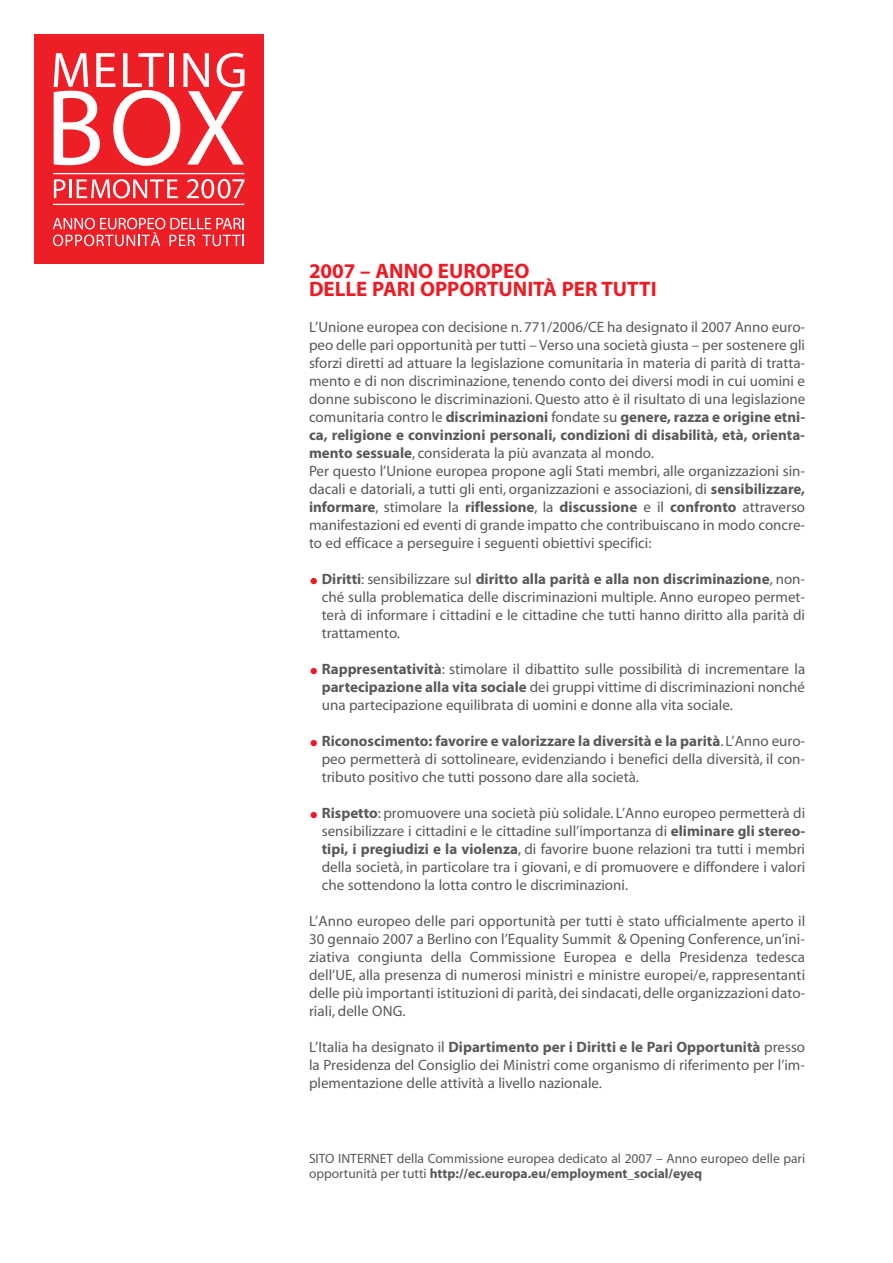
<style>
.page{position:relative;width:893px;height:1263px;background:#fff}
.page>*{position:absolute;margin:0;border:0;box-sizing:border-box;transform-origin:0 0}
.t1{font:700 21px/18px "Myriad Pro";color:#ed1c24}
.t2{font:15px/18px "Myriad";color:#58595b;text-align:justify}
.t3{font:700 15px/18px "Myriad Pro";color:#58595b}
.t4{font:13.5px "Myriad";color:#58595b}
.t5{font:700 13.5px "Myriad Pro";color:#58595b}
.s1{font-family:"Myriad";font-weight:400}
.s2{font-family:"Myriad Pro";font-weight:700}
</style>
<div class="page">
<div style="left:34px;top:34px;width:230px;height:230px;background:#ed1e25"></div>
<svg style="left:54px;top:53px;width:190px;height:113px"></svg>
<hr style="left:53px;top:173px;width:191px;height:1px;background:#fff">
<hr style="left:53px;top:204px;width:191px;height:1px;background:#fff">
<svg style="left:54px;top:179px;width:11px;height:19px"></svg>
<hr style="left:69px;top:179px;width:3px;height:19px;background:#fff">
<svg style="left:77px;top:179px;width:101px;height:19px"></svg>
<svg style="left:187px;top:179px;width:57px;height:19px"></svg>
<svg style="left:53px;top:218px;width:191px;height:28px"></svg>
<div style="left:310px;top:812px;width:7px;height:6px;background:#ed1c24;border-radius:50%"></div>
<div style="left:310px;top:740px;width:7px;height:6px;background:#ed1c24;border-radius:50%"></div>
<div style="left:310px;top:668px;width:7px;height:6px;background:#ed1c24;border-radius:50%"></div>
<div style="left:310px;top:578px;width:7px;height:6px;background:#ed1c24;border-radius:50%"></div>
<h1 class="t1" style="left:309px;top:264px;width:349px">2007 – ANNO EUROPEO<br>DELLE PARI OPPORTUNITÀ PER TUTTI</h1>
<p class="t2" style="left:309px;top:319px;width:497px">L’Unione europea con decisione n. 771/2006/CE ha designato il 2007 Anno euro&shy;peo delle pari opportunità per tutti – Verso una società giusta – per sostenere gli sforzi diretti ad attuare la legislazione comunitaria in materia di parità di tratta&shy;mento e di non discriminazione, tenendo conto dei diversi modi in cui uomini e donne subiscono le discriminazioni. Questo atto è il risultato di una legislazione</p>
<p class="t3" style="left:309px;top:410px;width:497px"><span class="s1">comunitaria contro le</span> discriminazioni <span class="s1">fondate su</span> genere, razza e origine etni&shy;ca, religione e convinzioni personali, condizioni di disabilità, età, orienta-</p>
<p class="t2" style="left:309px;top:445px;width:497px;text-align:left"><span class="s2">mento sessuale</span>, considerata la più avanzata al mondo.<br>Per questo l’Unione europea propone agli Stati membri, alle organizzazioni sin&shy;dacali e datoriali, a tutti gli enti, organizzazioni e associazioni, di <span class="s2">sensibilizzare,</span></p>
<p class="t3" style="left:309px;top:500px;width:497px">informare<span class="s1">, stimolare la</span> riflessione<span class="s1">, la</span> discussione <span class="s1">e il</span> confronto <span class="s1">attraverso</span></p>
<p class="t2" style="left:309px;top:517px;width:497px">manifestazioni ed eventi di grande impatto che contribuiscano in modo concre&shy;to ed efficace a perseguire i seguenti obiettivi specifici:</p>
<p class="t3" style="left:322px;top:572px;width:485px">Diritti<span class="s1">: sensibilizzare sul</span> diritto alla parità e alla non discriminazione<span class="s1">, non-</span></p>
<p class="t2" style="left:322px;top:589px;width:485px">ché sulla problematica delle discriminazioni multiple. Anno europeo permet&shy;terà di informare i cittadini e le cittadine che tutti hanno diritto alla parità di trattamento.</p>
<p class="t2" style="left:322px;top:661px;width:485px"><span class="s2">Rappresentatività</span>: stimolare il dibattito sulle possibilità di incrementare la <span class="s2">partecipazione alla vita sociale</span> dei gruppi vittime di discriminazioni nonché una partecipazione equilibrata di uomini e donne alla vita sociale.</p>
<p class="t3" style="left:322px;top:734px;width:485px">Riconoscimento: favorire e valorizzare la diversità e la parità<span class="s1">. L’Anno euro-</span></p>
<p class="t2" style="left:322px;top:751px;width:485px">peo permetterà di sottolineare, evidenziando i benefici della diversità, il con&shy;tributo positivo che tutti possono dare alla società.</p>
<p class="t2" style="left:322px;top:805px;width:485px"><span class="s2">Rispetto</span>: promuovere una società più solidale. L’Anno europeo permetterà di sensibilizzare i cittadini e le cittadine sull’importanza di <span class="s2">eliminare gli stereo&shy;tipi, i pregiudizi e la violenza</span>, di favorire buone relazioni tra tutti i membri della società, in particolare tra i giovani, e di promuovere e diffondere i valori che sottendono la lotta contro le discriminazioni.</p>
<p class="t2" style="left:309px;top:913px;width:498px">L’Anno europeo delle pari opportunità per tutti è stato ufficialmente aperto il 30 gennaio 2007 a Berlino con l’Equality Summit &amp; Opening Conference, un’ini&shy;ziativa congiunta della Commissione Europea e della Presidenza tedesca dell’UE, alla presenza di numerosi ministri e ministre europei/e, rappresentanti delle più importanti istituzioni di parità, dei sindacati, delle organizzazioni dato&shy;riali, delle ONG.</p>
<p class="t3" style="left:309px;top:1040px;width:497px"><span class="s1">L’Italia ha designato il</span> Dipartimento per i Diritti e le Pari Opportunità <span class="s1">presso</span></p>
<p class="t2" style="left:309px;top:1057px;width:497px">la Presidenza del Consiglio dei Ministri come organismo di riferimento per l’im&shy;plementazione delle attività a livello nazionale.</p>
<p class="t4" style="left:309px;top:1154px;width:497px">SITO INTERNET della Commissione europea dedicato al 2007 – Anno europeo delle pari</p>
<p class="t5" style="left:309px;top:1169px;width:394px"><span class="s1">opportunità per tutti</span> http://ec.europa.eu/employment_social/eyeq</p>
</div>
